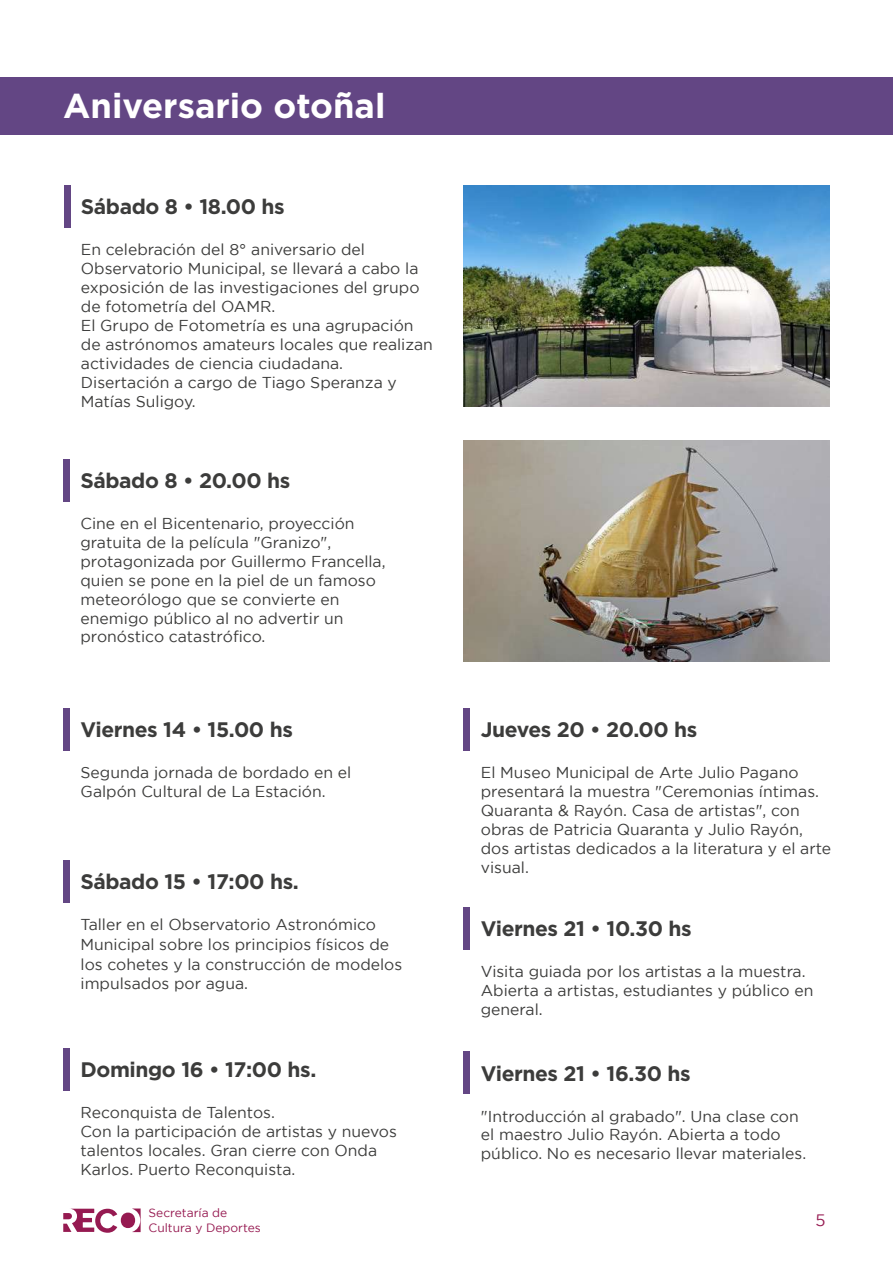
<style>
.page{position:relative;width:893px;height:1263px;background:#fff}
.page>*{position:absolute;margin:0;border:0;box-sizing:border-box;transform-origin:0 0}
.t1{font:700 34.5px "Gotham";color:#fff}
.t2{font:700 21px "Gotham";letter-spacing:-.02em;color:#3c3c3b}
.t3{font:16.5px "Gotham";color:#961a51}
.t4{font:15.75px/18.9px "Gotham";color:#3c3c3b}
.t5{font:12px/14.4px "Gotham";color:#961a51}
</style>
<div class="page">
<div style="left:0;top:77px;width:893px;height:58px;background:#634684"></div>
<img style="left:464px;top:185px;width:366px;height:221px">
<img style="left:464px;top:440px;width:366px;height:221px">
<div style="left:64px;top:185px;width:6px;height:43px;background:#634684"></div>
<div style="left:464px;top:708px;width:6px;height:43px;background:#634684"></div>
<div style="left:464px;top:907px;width:6px;height:43px;background:#634684"></div>
<div style="left:464px;top:1051px;width:6px;height:43px;background:#634684"></div>
<div style="left:63px;top:459px;width:7px;height:43px;background:#634684"></div>
<div style="left:63px;top:708px;width:7px;height:43px;background:#634684"></div>
<div style="left:63px;top:1048px;width:7px;height:43px;background:#634684"></div>
<div style="left:63px;top:860px;width:7px;height:43px;background:#634684"></div>
<svg style="left:63px;top:1209px;width:54px;height:24px"></svg>
<div style="left:121px;top:1212px;width:14px;height:16px;background:#961a51;border-radius:50%"></div>
<svg style="left:132px;top:1208px;width:8px;height:24px"></svg>
<h1 class="t1" style="left:63px;top:86px;width:324px">Aniversario otoñal</h1>
<h2 class="t2" style="left:81px;top:195px;width:205px">Sábado 8 • 18.00 hs</h2>
<p class="t4" style="left:81px;top:240px;width:354px">En celebración del 8° aniversario del Observatorio Municipal, se llevará a cabo la exposición de las investigaciones del grupo de fotometría del OAMR.<br>El Grupo de Fotometría es una agrupación de astrónomos amateurs locales que realizan actividades de ciencia ciudadana.<br>Disertación a cargo de Tiago Speranza y Matías Suligoy.</p>
<h2 class="t2" style="left:81px;top:468px;width:211px">Sábado 8 • 20.00 hs</h2>
<p class="t4" style="left:81px;top:514px;width:307px">Cine en el Bicentenario, proyección gratuita de la película "Granizo", protagonizada por Guillermo Francella, quien se pone en la piel de un famoso meteorólogo que se convierte en enemigo público al no advertir un pronóstico catastrófico.</p>
<h2 class="t2" style="left:81px;top:717px;width:214px">Viernes 14 • 15.00 hs</h2>
<p class="t4" style="left:81px;top:763px;width:272px">Segunda jornada de bordado en el<br>Galpón Cultural de La Estación.</p>
<h2 class="t2" style="left:81px;top:869px;width:220px">Sábado 15 • 17:00 hs.</h2>
<p class="t4" style="left:81px;top:914px;width:323px;line-height:19.8px">Taller en el Observatorio Astronómico Municipal sobre los principios físicos de los cohetes y la construcción de modelos impulsados por agua.</p>
<h2 class="t2" style="left:81px;top:1057px;width:237px">Domingo 16 • 17:00 hs.</h2>
<p class="t4" style="left:81px;top:1102px;width:318px">Reconquista de Talentos.<br>Con la participación de artistas y nuevos talentos locales. Gran cierre con Onda Karlos. Puerto Reconquista.</p>
<h2 class="t2" style="left:481px;top:717px;width:218px">Jueves 20 • 20.00 hs</h2>
<p class="t4" style="left:481px;top:763px;width:352px">El Museo Municipal de Arte Julio Pagano presentará la muestra "Ceremonias íntimas.<br>Quaranta &amp; Rayón. Casa de artistas", con obras de Patricia Quaranta y Julio Rayón, dos artistas dedicados a la literatura y el arte visual.</p>
<h2 class="t2" style="left:481px;top:917px;width:212px">Viernes 21 • 10.30 hs</h2>
<p class="t4" style="left:481px;top:962px;width:334px">Visita guiada por los artistas a la muestra.<br>Abierta a artistas, estudiantes y público en general.</p>
<h2 class="t2" style="left:481px;top:1061px;width:211px">Viernes 21 • 16.30 hs</h2>
<p class="t4" style="left:481px;top:1106px;width:327px">"Introducción al grabado". Una clase con el maestro Julio Rayón. Abierta a todo público. No es necesario llevar materiales.</p>
<p class="t5" style="left:149px;top:1206px;width:114px">Secretaría de<br>Cultura y Deportes</p>
<p class="t3" style="left:815px;top:1211px;width:12px">5</p>
</div>
